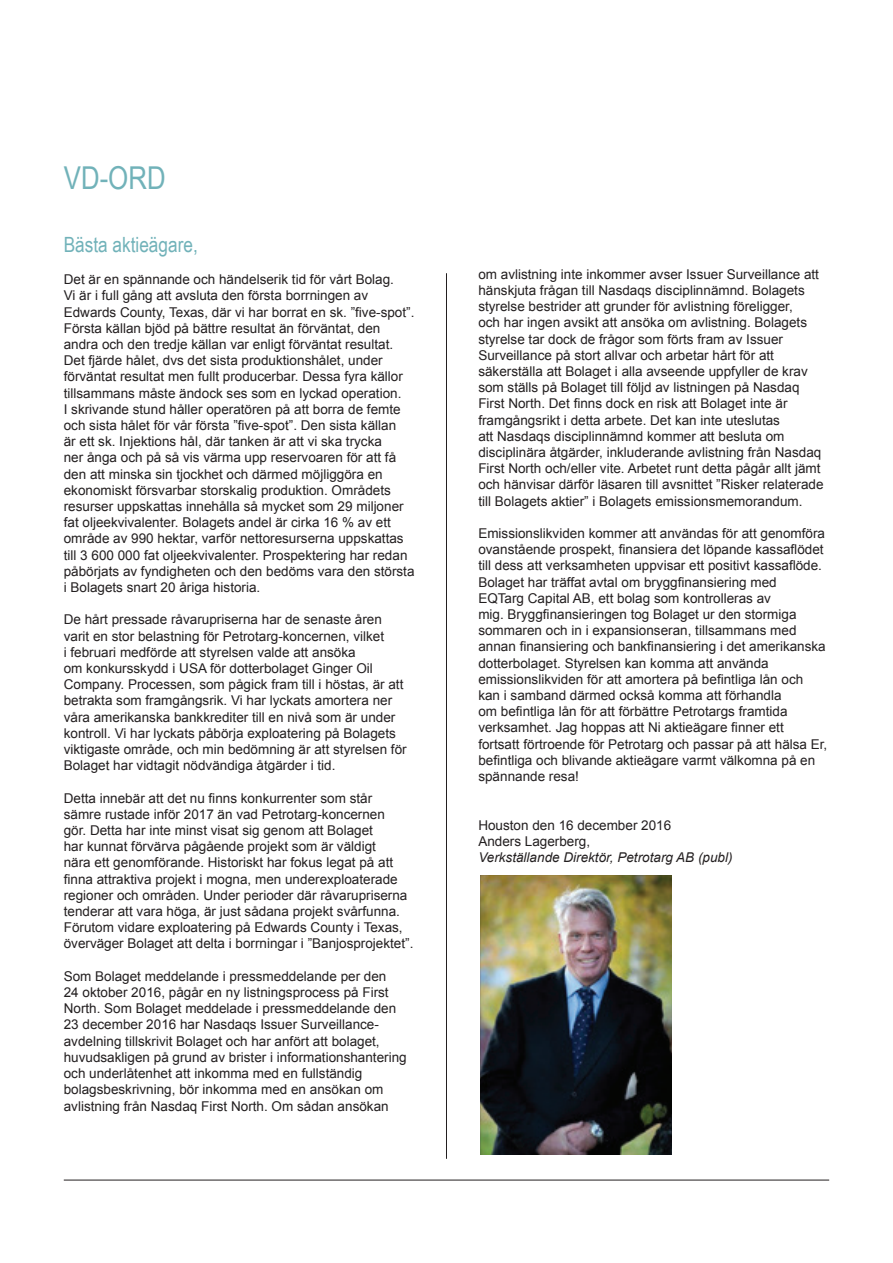
<style>
.page{position:relative;width:893px;height:1263px;background:#fff}
.page>*{position:absolute;margin:0;border:0;box-sizing:border-box;transform-origin:0 0}
.t1{font:31.5px "Arial Narrow";color:#71b2b9}
.t2{font:21px "Arial Narrow";color:#71b2b9}
.t3{font:13.5px/16.2px "Arial";color:#231f20}
.t4{font:italic 13.5px "Arial";color:#231f20}
</style>
<div class="page">
<hr style="left:446px;top:273px;width:1px;height:886px;background:#231f20">
<hr style="left:64px;top:1180px;width:765px;height:1px;background:#231f20">
<img style="left:481px;top:875px;width:191px;height:279px">
<h1 class="t1" style="left:64px;top:155px;width:103px">VD-ORD</h1>
<h2 class="t2" style="left:64px;top:229px;width:136px">Bästa aktieägare,</h2>
<p class="t3" style="left:64px;top:271px;width:352px">Det är en spännande och händelserik tid för vårt Bolag.<br>Vi är i full gång att avsluta den första borrningen av Edwards County, Texas, där vi har borrat en sk. ”five-spot”.<br>Första källan bjöd på bättre resultat än förväntat, den andra och den tredje källan var enligt förväntat resultat.<br>Det fjärde hålet, dvs det sista produktionshålet, under förväntat resultat men fullt producerbar. Dessa fyra källor tillsammans måste ändock ses som en lyckad operation.<br>I skrivande stund håller operatören på att borra de femte och sista hålet för vår första ”five-spot”. Den sista källan<br>är ett sk. Injektions hål, där tanken är att vi ska trycka<br>ner ånga och på så vis värma upp reservoaren för att få den att minska sin tjockhet och därmed möjliggöra en ekonomiskt försvarbar storskalig produktion. Områdets resurser uppskattas innehålla så mycket som 29 miljoner fat oljeekvivalenter. Bolagets andel är cirka 16 % av ett område av 990 hektar, varför nettoresurserna uppskattas till 3 600 000 fat oljeekvivalenter. Prospektering har redan påbörjats av fyndigheten och den bedöms vara den största i Bolagets snart 20 åriga historia.</p>
<p class="t3" style="left:64px;top:612px;width:344px">De hårt pressade råvarupriserna har de senaste åren varit en stor belastning för Petrotarg-koncernen, vilket<br>i februari medförde att styrelsen valde att ansöka<br>om konkursskydd i USA för dotterbolaget Ginger Oil Company. Processen, som pågick fram till i höstas, är att betrakta som framgångsrik. Vi har lyckats amortera ner våra amerikanska bankkrediter till en nivå som är under kontroll. Vi har lyckats påbörja exploatering på Bolagets viktigaste område, och min bedömning är att styrelsen för Bolaget har vidtagit nödvändiga åtgärder i tid.</p>
<p class="t3" style="left:64px;top:790px;width:351px">Detta innebär att det nu finns konkurrenter som står<br>sämre rustade inför 2017 än vad Petrotarg-koncernen<br>gör. Detta har inte minst visat sig genom att Bolaget<br>har kunnat förvärva pågående projekt som är väldigt<br>nära ett genomförande. Historiskt har fokus legat på att finna attraktiva projekt i mogna, men underexploaterade regioner och områden. Under perioder där råvarupriserna tenderar att vara höga, är just sådana projekt svårfunna.<br>Förutom vidare exploatering på Edwards County i Texas, överväger Bolaget att delta i borrningar i ”Banjosprojektet”.</p>
<p class="t3" style="left:64px;top:968px;width:344px">Som Bolaget meddelande i pressmeddelande per den<br>24 oktober 2016, pågår en ny listningsprocess på First North. Som Bolaget meddelade i pressmeddelande den 23 december 2016 har Nasdaqs Issuer Surveillance&shy;avdelning tillskrivit Bolaget och har anfört att bolaget, huvudsakligen på grund av brister i informationshantering och underlåtenhet att inkomma med en fullständig bolagsbeskrivning, bör inkomma med en ansökan om avlistning från Nasdaq First North. Om sådan ansökan</p>
<p class="t3" style="left:478px;top:266px;width:347px">om avlistning inte inkommer avser Issuer Surveillance att hänskjuta frågan till Nasdaqs disciplinnämnd. Bolagets styrelse bestrider att grunder för avlistning föreligger,<br>och har ingen avsikt att ansöka om avlistning. Bolagets styrelse tar dock de frågor som förts fram av Issuer Surveillance på stort allvar och arbetar hårt för att säkerställa att Bolaget i alla avseende uppfyller de krav som ställs på Bolaget till följd av listningen på Nasdaq First North. Det finns dock en risk att Bolaget inte är framgångsrikt i detta arbete. Det kan inte uteslutas<br>att Nasdaqs disciplinnämnd kommer att besluta om disciplinära åtgärder, inkluderande avlistning från Nasdaq First North och/eller vite. Arbetet runt detta pågår allt jämt och hänvisar därför läsaren till avsnittet ”Risker relaterade till Bolagets aktier” i Bolagets emissionsmemorandum.</p>
<p class="t3" style="left:478px;top:525px;width:350px">Emissionslikviden kommer att användas för att genomföra ovanstående prospekt, finansiera det löpande kassaflödet till dess att verksamheten uppvisar ett positivt kassaflöde.<br>Bolaget har träffat avtal om bryggfinansiering med<br>EQTarg Capital AB, ett bolag som kontrolleras av<br>mig. Bryggfinansieringen tog Bolaget ur den stormiga sommaren och in i expansionseran, tillsammans med annan finansiering och bankfinansiering i det amerikanska dotterbolaget. Styrelsen kan komma att använda emissionslikviden för att amortera på befintliga lån och kan i samband därmed också komma att förhandla<br>om befintliga lån för att förbättre Petrotargs framtida verksamhet. Jag hoppas att Ni aktieägare finner ett fortsatt förtroende för Petrotarg och passar på att hälsa Er, befintliga och blivande aktieägare varmt välkomna på en spännande resa!</p>
<p class="t3" style="left:478px;top:817px;width:194px">Houston den 16 december 2016<br>Anders Lagerberg,</p>
<p class="t4" style="left:478px;top:848px;width:256px">Verkställande Direktör, Petrotarg AB (publ)</p>
</div>
